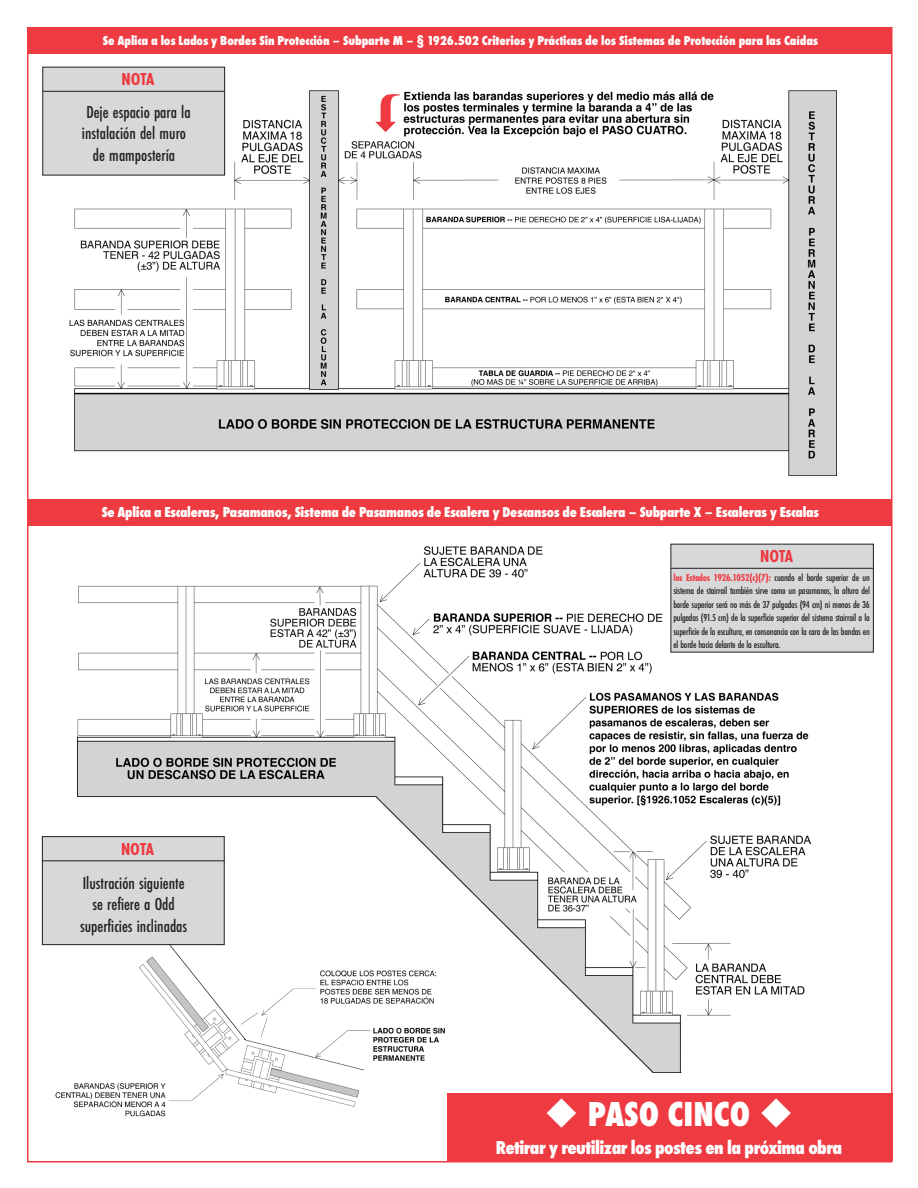
<style>
.page{position:relative;width:918px;height:1188px;background:#fff}
.page>*{position:absolute;margin:0;border:0;box-sizing:border-box;transform-origin:0 0}
.t1{font:800 36px "Futura PT Cond";color:#fff}
.t2{font:800 19.5px "Futura PT Cond";letter-spacing:-.03em;color:#fff}
.t3{font:500 18px/21.6px "Futura PT Cond";color:#231f20;text-align:center}
.t4{font:700 18px "Futura PT Cond";color:#ee3a41}
.t5{font:800 15px "Futura PT Cond";letter-spacing:-.02em;color:#fff}
.t6{font:800 13.5px "Futura PT Cond";letter-spacing:-.01em;color:#fff}
.t7{font:500 10.5px/13.5px "Futura PT Cond";letter-spacing:-.02em;color:#231f20;text-align:justify}
.s1{font-weight:700;color:#ee3a41}
</style>
<div class="page">
<img style="left:78px;top:546px;width:732px;height:527px">
<img style="left:69px;top:90px;width:767px;height:386px">
<img style="left:48px;top:945px;width:406px;height:172px">
<div style="left:42px;top:837px;width:182px;height:108px;background:#d7d8da"></div>
<div style="left:42px;top:836px;width:183px;height:109px;border:1px solid #231f20"></div>
<hr style="left:42px;top:860px;width:183px;height:1px;background:#231f20">
<div style="left:671px;top:544px;width:202px;height:108px;background:#d7d8da"></div>
<hr style="left:671px;top:568px;width:202px;height:1px;background:#231f20">
<div style="left:43px;top:67px;width:182px;height:108px;background:#d7d8da"></div>
<div style="left:42px;top:67px;width:183px;height:109px;border:1px solid #231f20"></div>
<hr style="left:43px;top:91px;width:182px;height:1px;background:#231f20">
<div style="left:28px;top:27px;width:864px;height:27px;background:#ee3a41"></div>
<div style="left:28px;top:500px;width:864px;height:26px;background:#ee3a41"></div>
<div style="left:447px;top:1094px;width:445px;height:67px;background:#ee3a41"></div>
<svg style="left:375px;top:94px;width:25px;height:38px"></svg>
<p class="t6" style="left:103px;top:32px;width:717px">Se Aplica a los Lados y Bordes Sin Protección – Subparte M – § 1926.502 Criterios y Prácticas de los Sistemas de Protección para las Caídas</p>
<h3 class="t4" style="left:121px;top:69px;width:35px">NOTA</h3>
<h3 class="t3" style="left:82px;top:101px;width:110px">Deje espacio para la instalación del muro de mampostería</h3>
<h3 class="t5" style="left:102px;top:503px;width:719px">Se Aplica a Escaleras, Pasamanos, Sistema de Pasamanos de Escalera y Descansos de Escalera – Subparte X – Escaleras y Escalas</h3>
<h3 class="t4" style="left:121px;top:839px;width:35px">NOTA</h3>
<h3 class="t3" style="left:80px;top:872px;width:109px">Ilustración siguiente se refiere a Odd superficies inclinadas</h3>
<h3 class="t4" style="left:760px;top:546px;width:35px">NOTA</h3>
<p class="t7" style="left:673px;top:570px;width:198px"><span class="s1">los Estados 1926.1052(c)(7):</span> cuando el borde superior de un sistema de stairrail también sirve como un pasamanos, la altura del borde superior será no más de 37 pulgadas (94 cm) ni menos de 36 pulgadas (91.5 cm) de la superficie superior del sistema stairrail a la superficie de la escultura, en consonancia con la cara de las bandas en el borde hacia delante de la escultura.</p>
<h1 class="t1" style="left:544px;top:1092px;width:251px">◆ PASO CINCO ◆</h1>
<h2 class="t2" style="left:496px;top:1136px;width:348px">Retirar y reutilizar los postes en la próxima obra</h2>
</div>
